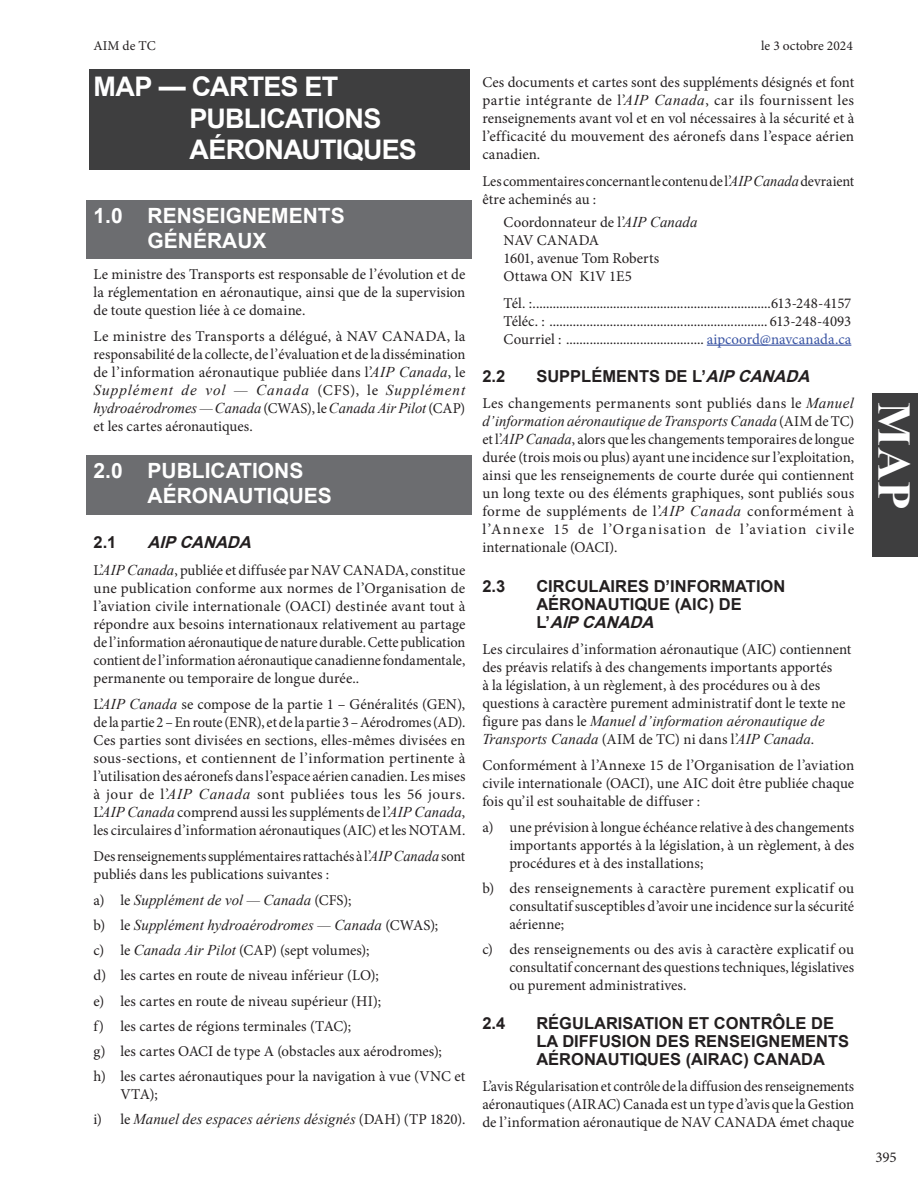
<style>
.page{position:relative;width:918px;height:1188px;background:#fff}
.page>*{position:absolute;margin:0;border:0;box-sizing:border-box;transform-origin:0 0}
.t1{font:700 46.5px "Times New Roman";color:#fff}
.t2{font:700 27px/31.5px "Arial";letter-spacing:-.025em;color:#fff}
.t3{font:700 21px/25.2px "Arial";color:#fff}
.t4{font:700 16.5px/18px "Arial";color:#231f20}
.t5{font:italic 700 16.5px "Arial";color:#231f20}
.t6{font:15px/18px "Minion Pro";color:#231f20;text-align:justify}
.t7{font:italic 15px/18px "Times New Roman";letter-spacing:.005em;color:#231f20}
.t8{font:15px/18px "Minion Pro";color:#231f20;scale:.96 1}
.t9{font:13.5px "Minion Pro";color:#231f20}
.s1{font-family:"Times New Roman";font-style:italic}
.s2{font-family:"Minion Pro";font-style:normal}
.s3{color:#3853a3}
.s4{font-style:italic}
</style>
<div class="page">
<div style="left:89px;top:69px;width:381px;height:100px;background:#3e3e3f"></div>
<div style="left:87px;top:200px;width:385px;height:59px;background:#6c6d70"></div>
<div style="left:86px;top:456px;width:386px;height:59px;background:#6c6d70"></div>
<hr style="left:707px;top:345px;width:144px;height:1px;background:#3853a3">
<div style="left:872px;top:393px;width:46px;height:164px;background:#3e3e3f"></div>
<p class="t9" style="left:94px;top:37px;width:64px">AIM de TC</p>
<p class="t9" style="left:761px;top:37px;width:93px">le 3 octobre 2024</p>
<h2 class="t2" style="left:190px;top:72px;width:229px;text-indent:-96px">MAP — CARTES ET<br>PUBLICATIONS<br>AÉRONAUTIQUES</h2>
<h3 class="t3" style="left:148px;top:203px;width:199px;text-indent:-54px">1.0 RENSEIGNEMENTS<br>GÉNÉRAUX</h3>
<p class="t6" style="left:94px;top:266px;width:373px">Le ministre des Transports est responsable de l’évolution et de la réglementation en aéronautique, ainsi que de la supervision de toute question liée à ce domaine.</p>
<p class="t6" style="left:94px;top:328px;width:373px">Le ministre des Transports a délégué, à NAV CANADA, la responsabilité de la collecte, de l’évaluation et de la dissémination de l’information aéronautique publiée dans l’<span class="s1">AIP Canada</span>, le</p>
<p class="t7" style="left:94px;top:381px;width:373px">Supplément de vol — Canada <span class="s2">(CFS), le</span> Supplément hydroaérodromes — Canada <span class="s2">(CWAS), le</span> Canada Air Pilot <span class="s2">(CAP)</span></p>
<p class="t6" style="left:94px;top:418px;width:161px">et les cartes aéronautiques.</p>
<h3 class="t3" style="left:148px;top:459px;width:186px;text-indent:-54px">2.0 PUBLICATIONS<br>AÉRONAUTIQUES</h3>
<p class="t4" style="left:94px;top:534px;width:24px">2.1</p>
<p class="t5" style="left:148px;top:532px;width:111px">AIPCANADA</p>
<p class="t6" style="left:94px;top:561px;width:373px">L’<span class="s1">AIP Canada</span>, publiée et diffusée par NAV CANADA, constitue une publication conforme aux normes de l’Organisation de l’aviation civile internationale (OACI) destinée avant tout à répondre aux besoins internationaux relativement au partage de l’information aéronautique de nature durable. Cette publication contient de l’information aéronautique canadienne fondamentale, permanente ou temporaire de longue durée..</p>
<p class="t6" style="left:94px;top:695px;width:373px">L’<span class="s1">AIP Canada</span> se compose de la partie 1 – Généralités (GEN), de la partie 2 – En route (ENR), et de la partie 3 – Aérodromes (AD).<br>Ces parties sont divisées en sections, elles-mêmes divisées en sous-sections, et contiennent de l’information pertinente à l’utilisation des aéronefs dans l’espace aérien canadien. Les mises à jour de l’<span class="s1">AIP Canada</span> sont publiées tous les 56 jours.<br>L’<span class="s1">AIP Canada</span> comprend aussi les suppléments de l’<span class="s1">AIP Canada</span>, les circulaires d’information aéronautiques (AIC) et les NOTAM.</p>
<p class="t8" style="left:94px;top:847px;width:389px">Des renseignements supplémentaires rattachés à l’<span class="s1">AIPCanada</span> sont publiés dans les publications suivantes :</p>
<p class="t7" style="left:94px;top:887px;width:346px;line-height:25.2px"><span class="s2">a) le</span> Supplément de vol — Canada <span class="s2">(CFS);<br>b) le</span> Supplément hydroaérodromes — Canada <span class="s2">(CWAS);</span></p>
<p class="t6" style="left:94px;top:938px;width:373px;line-height:25.2px;text-align:left">c) le <span class="s1">Canada Air Pilot</span> (CAP) (sept volumes);<br>d) les cartes en route de niveau inférieur (LO);<br>e) les cartes en route de niveau supérieur (HI);<br>f) les cartes de régions terminales (TAC);<br>g) les cartes OACI de type A (obstacles aux aérodromes);<br>h) les cartes aéronautiques pour la navigation à vue (VNC et</p>
<p class="t6" style="left:121px;top:1085px;width:39px">VTA);</p>
<p class="t7" style="left:94px;top:1110px;width:373px"><span class="s2">i) le</span> Manuel des espaces aériens désignés <span class="s2">(DAH) (TP 1820).</span></p>
<p class="t6" style="left:482px;top:74px;width:373px">Ces documents et cartes sont des suppléments désignés et font partie intégrante de l’<span class="s1">AIP Canada</span>, car ils fournissent les renseignements avant vol et en vol nécessaires à la sécurité et à l’efficacité du mouvement des aéronefs dans l’espace aérien canadien.</p>
<p class="t8" style="left:482px;top:172px;width:389px">Les commentaires concernant le contenu de l’<span class="s1">AIPCanada</span>devraient être acheminés au :</p>
<p class="t6" style="left:504px;top:213px;width:195px;text-align:left">Coordonnateur de l’<span class="s1">AIP Canada<br></span>NAV CANADA<br>1601, avenue Tom Roberts<br>Ottawa ON K1V 1E5</p>
<p class="t6" style="left:504px;top:294px;width:349px">Tél. :.......................................................................613-248-4157<br>Téléc. : ................................................................. 613-248-4093<br>Courriel : ......................................... <span class="s3">aipcoord@navcanada.ca</span></p>
<p class="t4" style="left:482px;top:368px;width:24px">2.2</p>
<p class="t4" style="left:536px;top:368px;width:281px">SUPPLÉMENTS DE L’<span class="s4">AIPCANADA</span></p>
<p class="t6" style="left:482px;top:394px;width:373px">Les changements permanents sont publiés dans le <span class="s1">Manuel</span></p>
<p class="t7" style="left:482px;top:412px;width:373px">d’information aéronautique de Transports Canada <span class="s2">(AIM de TC)</span></p>
<p class="t6" style="left:482px;top:430px;width:373px">et l’<span class="s1">AIP Canada</span>, alors que les changements temporaires de longue durée (trois mois ou plus) ayant une incidence sur l’exploitation, ainsi que les renseignements de courte durée qui contiennent un long texte ou des éléments graphiques, sont publiés sous forme de suppléments de l’<span class="s1">AIP Canada</span> conformément à l’Annexe 15 de l’Organisation de l’aviation civile internationale (OACI).</p>
<p class="t4" style="left:482px;top:577px;width:24px">2.3</p>
<p class="t4" style="left:536px;top:577px;width:251px">CIRCULAIRES D’INFORMATION<br>AÉRONAUTIQUE (AIC) DE<br>L ’ <span class="s4">AIP CANADA</span></p>
<p class="t6" style="left:482px;top:640px;width:371px;text-align:left">Les circulaires d’information aéronautique (AIC) contiennent des préavis relatifs à des changements importants apportés<br>à la législation, à un règlement, à des procédures ou à des questions à caractère purement administratif dont le texte ne</p>
<p class="t7" style="left:482px;top:711px;width:344px"><span class="s2">figure pas dans le</span> Manuel d’information aéronautique de<br>Transports Canada <span class="s2">(AIM de TC) ni dans l’</span>AIP Canada<span class="s2">.</span></p>
<p class="t6" style="left:482px;top:756px;width:373px">Conformément à l’Annexe 15 de l’Organisation de l’aviation civile internationale (OACI), une AIC doit être publiée chaque fois qu’il est souhaitable de diffuser :</p>
<p class="t6" style="left:509px;top:818px;width:346px;text-indent:-27px">a) une prévision à longue échéance relative à des changements importants apportés à la législation, à un règlement, à des procédures et à des installations;</p>
<p class="t6" style="left:509px;top:879px;width:346px;text-indent:-27px">b) des renseignements à caractère purement explicatif ou consultatif susceptibles d’avoir une incidence sur la sécurité aérienne;</p>
<p class="t6" style="left:509px;top:941px;width:346px;text-indent:-27px">c) des renseignements ou des avis à caractère explicatif ou consultatif concernant des questions techniques, législatives ou purement administratives.</p>
<p class="t4" style="left:482px;top:1015px;width:24px">2.4</p>
<p class="t4" style="left:536px;top:1015px;width:314px">RÉGULARISATION ET CONTRÔLE DE<br>LA DIFFUSION DES RENSEIGNEMENTS<br>AÉRONAUTIQUES (AIRAC) CANADA</p>
<p class="t8" style="left:482px;top:1077px;width:389px;text-align:justify">L’avis Régularisation et contrôle de la diffusion des renseignements aéronautiques (AIRAC) Canada est un type d’avis que la Gestion de l’information aéronautique de NAV CANADA émet chaque</p>
<h1 class="t1" style="left:926px;top:402px;width:109px;rotate:90deg">MAP</h1>
<p class="t6" style="left:875px;top:1148px;width:23px">395</p>
</div>
